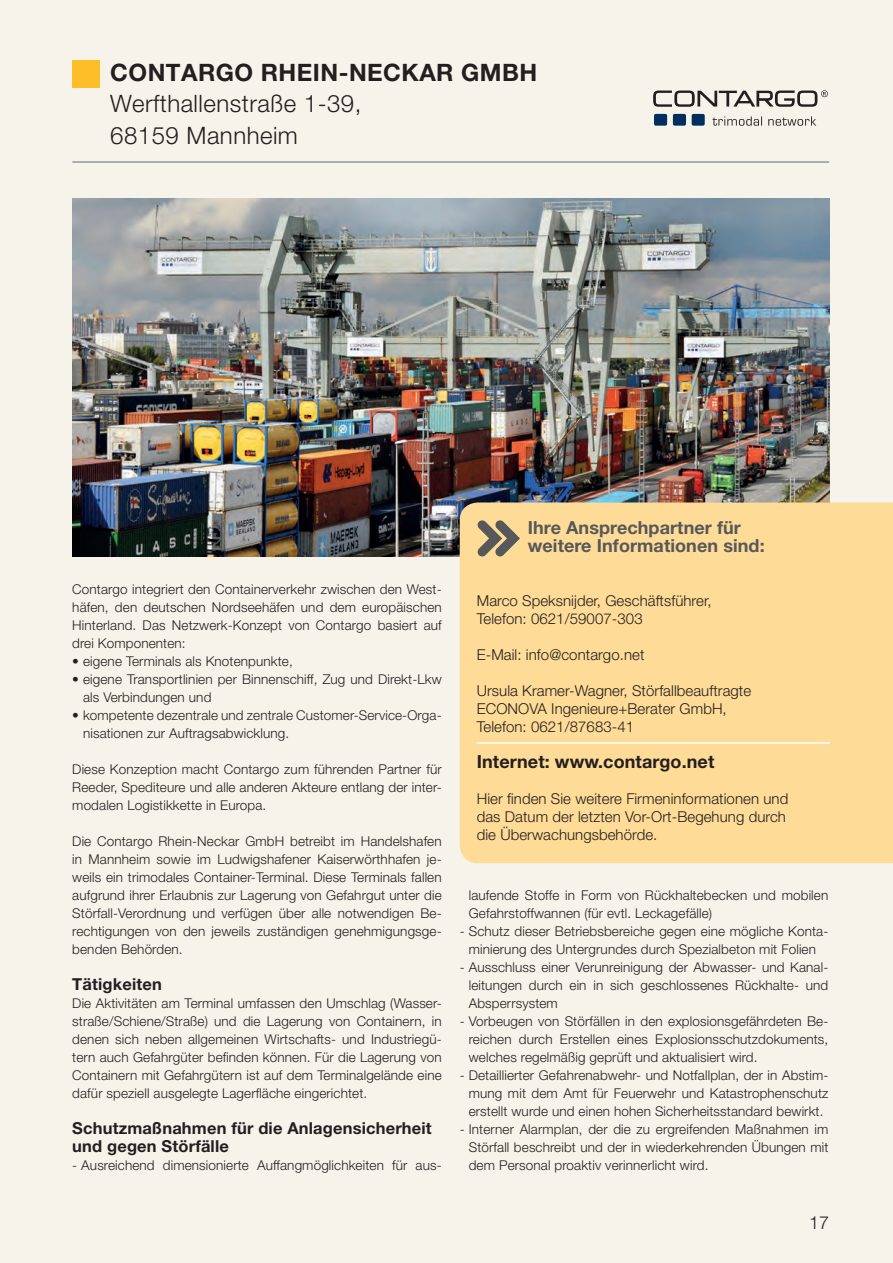
<style>
.page{position:relative;width:893px;height:1263px;background:#f6f3eb}
.page>*{position:absolute;margin:0;border:0;box-sizing:border-box;transform-origin:0 0}
.t1{font:300 24px "Helvetica Neue LT Pro";letter-spacing:.02em;color:#231f20}
.t2{font:700 24px "Helvetica Neue LT Pro";letter-spacing:.02em;color:#231f20}
.t3{font:700 18px "Helvetica Neue LT";letter-spacing:.005em;color:#57585a}
.t4{font:700 18px "Helvetica Neue LT";letter-spacing:.005em;color:#231f20}
.t5{font:300 18px "Helvetica Neue LT";color:#231f20}
.t6{font:700 16.5px/18px "Helvetica Neue LT";letter-spacing:.01em;color:#231f20}
.t7{font:300 15px/18px "Helvetica Neue LT";letter-spacing:.005em;color:#231f20}
.t8{font:300 13.5px/18px "Helvetica Neue LT";letter-spacing:.01em;color:#231f20;text-align:justify}
</style>
<div class="page">
<div style="left:72px;top:60px;width:27px;height:27px;background:#fdbe28"></div>
<hr style="left:72px;top:161px;width:757px;height:2px;background:#939598">
<img style="left:72px;top:198px;width:757px;height:358px">
<svg style="left:654px;top:114px;width:13px;height:12px"></svg>
<svg style="left:673px;top:114px;width:13px;height:12px"></svg>
<svg style="left:692px;top:114px;width:13px;height:12px"></svg>
<svg style="left:713px;top:116px;width:103px;height:10px"></svg>
<svg style="left:653px;top:90px;width:175px;height:17px"></svg>
<div style="left:460px;top:502px;width:433px;height:361px;background:#fedb96"></div>
<hr style="left:477px;top:742px;width:353px;height:2px;background:#fff">
<svg style="left:477px;top:520px;width:43px;height:36px;background:#a49475"></svg>
<p class="t2" style="left:110px;top:58px;width:429px">CONTARGO RHEIN-NECKAR GMBH</p>
<p class="t1" style="left:110px;top:89px;width:253px">Werfthallenstraße 1-39,</p>
<p class="t1" style="left:110px;top:121px;width:189px">68159 Mannheim</p>
<p class="t8" style="left:72px;top:580px;width:371px">Contargo integriert den Containerverkehr zwischen den West&shy;häfen, den deutschen Nordseehäfen und dem europäischen Hinterland. Das Netzwerk-Konzept von Contargo basiert auf drei Komponenten:</p>
<p class="t8" style="left:72px;top:652px;width:222px">• eigene Terminals als Knotenpunkte,</p>
<p class="t8" style="left:83px;top:670px;width:360px;text-indent:-11px">• eigene Transportlinien per Binnenschiff, Zug und Direkt-Lkw als Verbindungen und</p>
<p class="t8" style="left:83px;top:706px;width:360px;text-indent:-11px">• kompetente dezentrale und zentrale Customer-Service-Orga&shy;nisationen zur Auftragsabwicklung.</p>
<p class="t8" style="left:72px;top:760px;width:371px">Diese Konzeption macht Contargo zum führenden Partner für Reeder, Spediteure und alle anderen Akteure entlang der inter&shy;modalen Logistikkette in Europa.</p>
<p class="t8" style="left:72px;top:832px;width:371px">Die Contargo Rhein-Neckar GmbH betreibt im Handelshafen in Mannheim sowie im Ludwigshafener Kaiserwörthhafen je&shy;weils ein trimodales Container-Terminal. Diese Terminals fallen aufgrund ihrer Erlaubnis zur Lagerung von Gefahrgut unter die Störfall-Verordnung und verfügen über alle notwendigen Be&shy;rechtigungen von den jeweils zuständigen genehmigungsge&shy;benden Behörden.</p>
<p class="t6" style="left:72px;top:975px;width:91px">Tätigkeiten</p>
<p class="t8" style="left:72px;top:994px;width:371px">Die Aktivitäten am Terminal umfassen den Umschlag (Wasser&shy;straße/Schiene/Straße) und die Lagerung von Containern, in denen sich neben allgemeinen Wirtschafts- und Industriegü&shy;tern auch Gefahrgüter befinden können. Für die Lagerung von Containern mit Gefahrgütern ist auf dem Terminalgelände eine dafür speziell ausgelegte Lagerfläche eingerichtet.</p>
<p class="t6" style="left:72px;top:1119px;width:361px">Schutzmaßnahmen für die Anlagensicherheit und gegen Störfälle</p>
<p class="t8" style="left:72px;top:1156px;width:371px">- Ausreichend dimensionierte Auffangmöglichkeiten für aus-</p>
<p class="t3" style="left:528px;top:516px;width:215px">Ihre Ansprechpartner für</p>
<p class="t3" style="left:528px;top:534px;width:238px">weitere Informationen sind:</p>
<p class="t7" style="left:477px;top:591px;width:236px">Marco Speksnijder, Geschäftsführer,</p>
<p class="t7" style="left:477px;top:609px;width:167px">Telefon: 0621/59007-303</p>
<p class="t7" style="left:477px;top:645px;width:169px">E-Mail: info@contargo.net</p>
<p class="t7" style="left:477px;top:681px;width:276px">Ursula Kramer-Wagner, Störfallbeauftragte</p>
<p class="t7" style="left:477px;top:699px;width:252px">ECONOVA Ingenieure+Berater GmbH,</p>
<p class="t7" style="left:477px;top:717px;width:159px">Telefon: 0621/87683-41</p>
<p class="t4" style="left:477px;top:750px;width:239px">Internet: www.contargo.net</p>
<p class="t7" style="left:477px;top:789px;width:313px">Hier finden Sie weitere Firmeninformationen und das Datum der letzten Vor-Ort-Begehung durch die Überwachungsbehörde.</p>
<p class="t8" style="left:469px;top:886px;width:361px">laufende Stoffe in Form von Rückhaltebecken und mobilen<br>Gefahrstoffwannen (für evtl. Leckagefälle)</p>
<p class="t8" style="left:460px;top:922px;width:370px;text-align:center">- Schutz dieser Betriebsbereiche gegen eine mögliche Konta&shy;minierung des Untergrundes durch Spezialbeton mit Folien</p>
<p class="t8" style="left:469px;top:958px;width:361px;text-indent:-9px">- Ausschluss einer Verunreinigung der Abwasser- und Kanal&shy;leitungen durch ein in sich geschlossenes Rückhalte- und Absperrsystem</p>
<p class="t8" style="left:469px;top:1012px;width:361px;text-indent:-9px">- Vorbeugen von Störfällen in den explosionsgefährdeten Be&shy;reichen durch Erstellen eines Explosionsschutzdokuments, welches regelmäßig geprüft und aktualisiert wird.</p>
<p class="t8" style="left:469px;top:1066px;width:361px;text-indent:-9px">- Detaillierter Gefahrenabwehr- und Notfallplan, der in Abstim&shy;mung mit dem Amt für Feuerwehr und Katastrophenschutz erstellt wurde und einen hohen Sicherheitsstandard bewirkt.</p>
<p class="t8" style="left:469px;top:1120px;width:361px;text-indent:-9px">- Interner Alarmplan, der die zu ergreifenden Maßnahmen im Störfall beschreibt und der in wiederkehrenden Übungen mit dem Personal proaktiv verinnerlicht wird.</p>
<h2 class="t5" style="left:809px;top:1212px;width:22px">17</h2>
</div>
